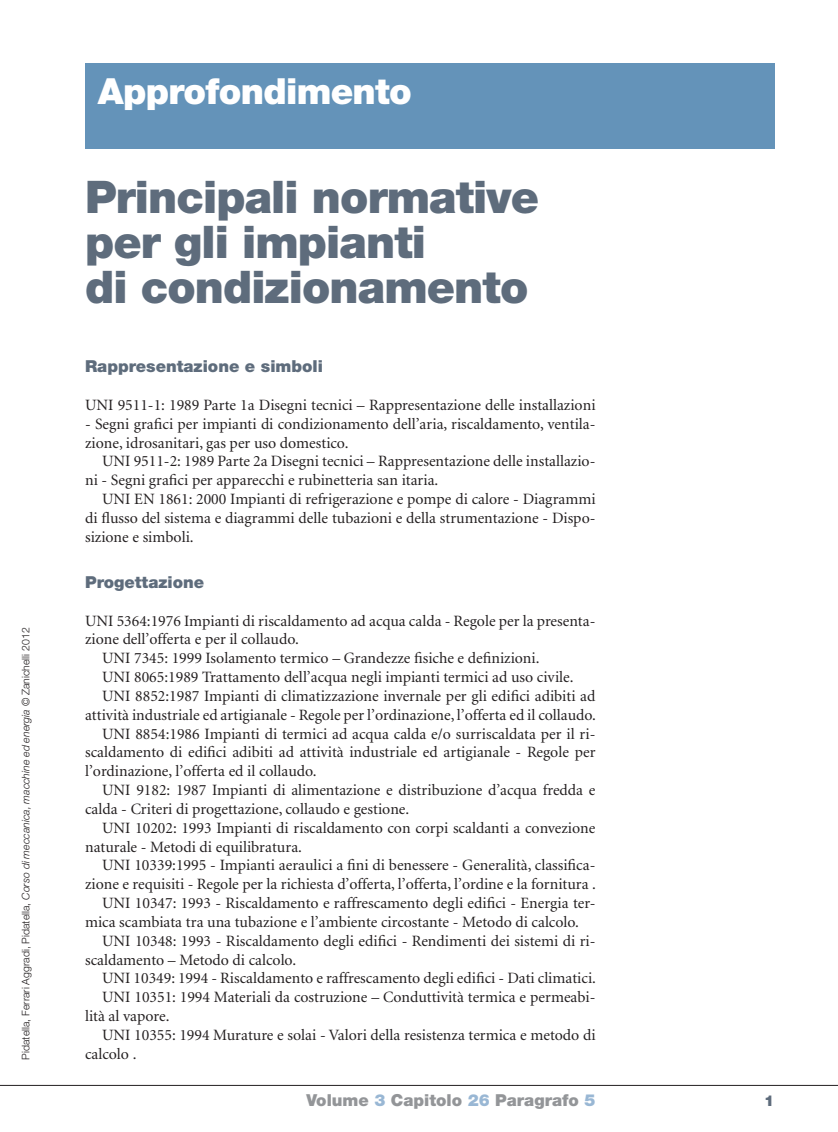
<style>
.page{position:relative;width:838px;height:1132px;background:#fff}
.page>*{position:absolute;margin:0;border:0;box-sizing:border-box;transform-origin:0 0}
.tit_capitolo{font:900 45px/45px "Helvetica Neue";letter-spacing:-.02em;color:#5e6c7c}
.tit_capitolo-2{font:900 36px "Helvetica Neue";letter-spacing:-.02em;color:#fff}
.B_tit_sottopar{font:900 16.5px "Helvetica Neue";color:#5e6c7c}
.t1{font:900 16.5px "Helvetica Neue";color:#939598}
._01_testo_corpo_-cap{font:15.75px/18.9px "Minion";color:#231f20}
._01_testo_corpo{font:15.75px/18.8px "Minion";color:#231f20}
.t2{font:900 15px "Helvetica Neue";color:#5e6c7c}
.t3{font:300 10.5px "Helvetica Neue";color:#231f20}
.s1{font-style:italic}
.s2{color:#99b7d4}
</style>
<div class="page">
<hr style="left:0;top:1084px;width:838px;height:1px;background:#231f20">
<div style="left:85px;top:64px;width:689px;height:85px;background:#6493b9"></div>
<p class="t3" style="left:19px;top:1059px;width:433px;rotate:-90deg">Pidatella, Ferrari Aggradi, Pidatella, <span class="s1">Corso di meccanica, macchine ed energia</span> © Zanichelli 2012</p>
<p class="tit_capitolo-2" style="left:98px;top:70px;width:315px">Approfondimento</p>
<p class="tit_capitolo" style="left:85px;top:174px;width:455px">Principali normative per gli impianti<br>di condizionamento</p>
<p class="B_tit_sottopar" style="left:85px;top:356px;width:239px">Rappresentazione e simboli</p>
<p class="_01_testo_corpo" style="left:85px;top:396px;width:512px">UNI 9511-1: 1989 Parte 1a Disegni tecnici – Rappresentazione delle installazioni</p>
<p class="_01_testo_corpo" style="left:85px;top:415px;width:512px">- Segni grafici per impianti di condizionamento dell’aria, riscaldamento, ventila&shy;zione, idrosanitari, gas per uso domestico.</p>
<p class="_01_testo_corpo_-cap" style="left:85px;top:452px;width:512px;text-indent:17px">UNI 9511-2: 1989 Parte 2a Disegni tecnici – Rappresentazione delle installazio&shy;ni - Segni grafici per apparecchi e rubinetteria san itaria.</p>
<p class="_01_testo_corpo_-cap" style="left:85px;top:490px;width:512px;text-align:justify;text-indent:17px">UNI EN 1861: 2000 Impianti di refrigerazione e pompe di calore - Diagrammi di flusso del sistema e diagrammi delle tubazioni e della strumentazione - Dispo&shy;sizione e simboli.</p>
<p class="B_tit_sottopar" style="left:85px;top:572px;width:121px">Progettazione</p>
<p class="_01_testo_corpo" style="left:85px;top:611px;width:512px">UNI 5364:1976 Impianti di riscaldamento ad acqua calda - Regole per la presenta&shy;zione dell’offerta e per il collaudo.</p>
<p class="_01_testo_corpo_-cap" style="left:102px;top:649px;width:439px">UNI 7345: 1999 Isolamento termico – Grandezze fisiche e definizioni.</p>
<p class="_01_testo_corpo_-cap" style="left:102px;top:668px;width:473px">UNI 8065:1989 Trattamento dell’acqua negli impianti termici ad uso civile.</p>
<p class="_01_testo_corpo_-cap" style="left:85px;top:686px;width:512px;text-align:right">UNI 8852:1987 Impianti di climatizzazione invernale per gli edifici adibiti ad attività industriale ed artigianale - Regole per l’ordinazione, l’offerta ed il collaudo.</p>
<p class="_01_testo_corpo_-cap" style="left:85px;top:724px;width:512px;text-align:justify;text-indent:17px">UNI 8854:1986 Impianti di termici ad acqua calda e/o surriscaldata per il ri&shy;scaldamento di edifici adibiti ad attività industriale ed artigianale - Regole per l’ordinazione, l’offerta ed il collaudo.</p>
<p class="_01_testo_corpo_-cap" style="left:85px;top:781px;width:512px;text-indent:17px">UNI 9182: 1987 Impianti di alimentazione e distribuzione d’acqua fredda e calda - Criteri di progettazione, collaudo e gestione.</p>
<p class="_01_testo_corpo_-cap" style="left:85px;top:818px;width:512px;text-indent:17px">UNI 10202: 1993 Impianti di riscaldamento con corpi scaldanti a convezione naturale - Metodi di equilibratura.</p>
<p class="_01_testo_corpo_-cap" style="left:85px;top:856px;width:512px;text-align:right">UNI 10339:1995 - Impianti aeraulici a fini di benessere - Generalità, classifica&shy;zione e requisiti - Regole per la richiesta d’offerta, l’offerta, l’ordine e la fornitura .</p>
<p class="_01_testo_corpo_-cap" style="left:85px;top:893px;width:512px;text-indent:17px">UNI 10347: 1993 - Riscaldamento e raffrescamento degli edifici - Energia ter&shy;mica scambiata tra una tubazione e l’ambiente circostante - Metodo di calcolo.</p>
<p class="_01_testo_corpo_-cap" style="left:85px;top:931px;width:512px;text-indent:17px">UNI 10348: 1993 - Riscaldamento degli edifici - Rendimenti dei sistemi di ri&shy;scaldamento – Metodo di calcolo.</p>
<p class="_01_testo_corpo_-cap" style="left:102px;top:969px;width:495px">UNI 10349: 1994 - Riscaldamento e raffrescamento degli edifici - Dati climatici.</p>
<p class="_01_testo_corpo_-cap" style="left:85px;top:988px;width:512px;text-indent:17px">UNI 10351: 1994 Materiali da costruzione – Conduttività termica e permeabi&shy;lità al vapore.</p>
<p class="_01_testo_corpo_-cap" style="left:85px;top:1025px;width:512px;text-indent:17px">UNI 10355: 1994 Murature e solai - Valori della resistenza termica e metodo di calcolo .</p>
<p class="t1" style="left:306px;top:1090px;width:290px">Volume <span class="s2">3</span> Capitolo <span class="s2">26</span> Paragrafo <span class="s2">5</span></p>
<p class="t2" style="left:764px;top:1091px;width:12px">1</p>
</div>
